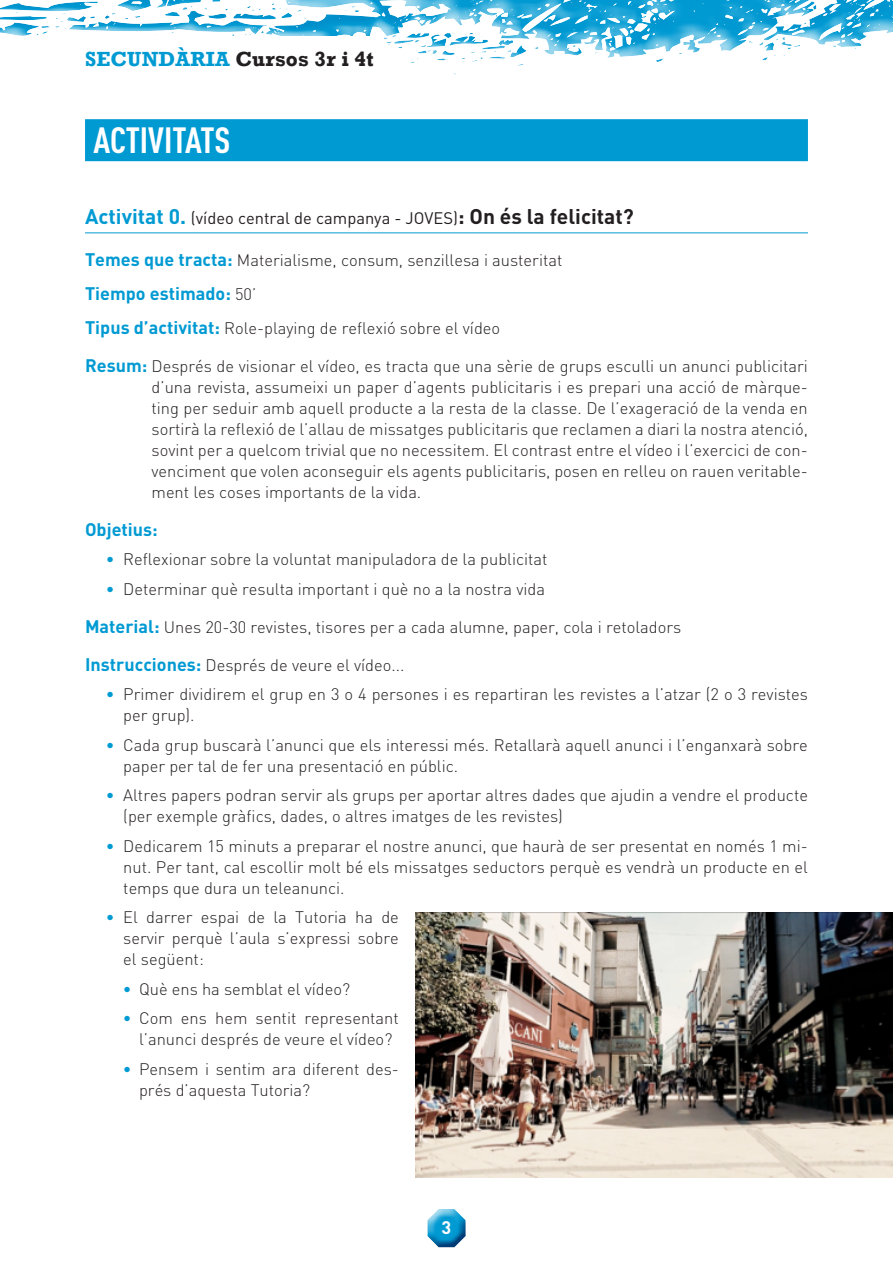
<style>
.page{position:relative;width:893px;height:1263px;background:#fff}
.page>*{position:absolute;margin:0;border:0;box-sizing:border-box;transform-origin:0 0}
.t1{font:700 condensed 36px "DIN Pro";color:#fff}
.t2{font:700 21px "Rockwell";letter-spacing:.01em;color:#231f20}
.t3{font:700 18px "DIN";color:#009ad3}
.t4{font:700 18px "DIN Pro";color:#fff}
.t5{font:300 16.5px/21px "DIN";color:#231f20}
.t6{font:16.5px "DIN";color:#231f20}
.s1{color:#009ad3}
.s2{font-weight:700;font-size:21px;color:#009ad3}
.s3{font-weight:700;font-size:21px}
.s4{font-weight:700;font-size:18px;color:#009ad3}
.s5{font-weight:300;font-size:16.5px;color:#231f20}
.s6{font-weight:700;color:#009ad3}
</style>
<div class="page">
<div style="left:0;top:0;width:893px;height:76px;background:#bfe6f2;opacity:.75"></div>
<div style="left:85px;top:37px;width:298px;height:45px;background:#fff"></div>
<div style="left:427px;top:1206px;width:40px;height:30px;background:#fff;opacity:.75"></div>
<div style="left:427px;top:1215px;width:40px;height:33px;background:#033068;opacity:.75"></div>
<div style="left:85px;top:119px;width:723px;height:42px;background:#009ad3"></div>
<hr style="left:85px;top:232px;width:723px;height:1px;background:#009ad3">
<img style="left:416px;top:912px;width:477px;height:266px">
<p class="t2" style="left:85px;top:47px;width:290px"><span class="s1">SECUNDÀRIA</span> Cursos 3r i 4t</p>
<h1 class="t1" style="left:94px;top:113px;width:138px">ACTIVITATS</h1>
<p class="t6" style="left:85px;top:208px;width:550px"><span class="s2">Activitat 0.</span> (vídeo central de campanya - JOVES)<span class="s3">: On és la felicitat?</span></p>
<p class="t5" style="left:85px;top:250px;width:479px"><span class="s4">Temes que tracta:</span> Materialisme, consum, senzillesa i austeritat</p>
<p class="t3" style="left:85px;top:282px;width:173px">Tiempo estimado: <span class="s5">50’</span></p>
<p class="t5" style="left:85px;top:317px;width:417px"><span class="s4">Tipus d’activitat:</span> Role-playing de reflexió sobre el vídeo</p>
<p class="t5" style="left:152px;top:355px;width:658px;text-align:justify;text-indent:-66px"><span class="s4">Resum:</span> Després de visionar el vídeo, es tracta que una sèrie de grups esculli un anunci publicitari d’una revista, assumeixi un paper d’agents publicitaris i es prepari una acció de màrque&shy;ting per seduir amb aquell producte a la resta de la classe. De l’exageració de la venda en sortirà la reflexió de l’allau de missatges publicitaris que reclamen a diari la nostra atenció, sovint per a quelcom trivial que no necessitem. El contrast entre el vídeo i l’exercici de con&shy;venciment que volen aconseguir els agents publicitaris, posen en relleu on rauen veritable&shy;ment les coses importants de la vida.</p>
<p class="t3" style="left:85px;top:517px;width:74px">Objetius:</p>
<p class="t5" style="left:106px;top:549px;width:443px"><span class="s6">•</span> Reflexionar sobre la voluntat manipuladora de la publicitat</p>
<p class="t5" style="left:106px;top:578px;width:440px"><span class="s6">•</span> Determinar què resulta important i què no a la nostra vida</p>
<p class="t5" style="left:85px;top:616px;width:598px"><span class="s4">Material:</span> Unes 20-30 revistes, tisores per a cada alumne, paper, cola i retoladors</p>
<p class="t5" style="left:85px;top:654px;width:321px"><span class="s4">Instrucciones:</span> Després de veure el vídeo...</p>
<p class="t5" style="left:123px;top:684px;width:686px;text-indent:-17px"><span class="s6">•</span> Primer dividirem el grup en 3 o 4 persones i es repartiran les revistes a l’atzar (2 o 3 revistes per grup).</p>
<p class="t5" style="left:123px;top:734px;width:686px;text-indent:-17px"><span class="s6">•</span> Cada grup buscarà l’anunci que els interessi més. Retallarà aquell anunci i l’enganxarà sobre paper per tal de fer una presentació en públic.</p>
<p class="t5" style="left:123px;top:785px;width:686px;text-indent:-17px"><span class="s6">•</span> Altres papers podran servir als grups per aportar altres dades que ajudin a vendre el producte (per exemple gràfics, dades, o altres imatges de les revistes)</p>
<p class="t5" style="left:123px;top:835px;width:686px;text-align:justify;text-indent:-17px"><span class="s6">•</span> Dedicarem 15 minuts a preparar el nostre anunci, que haurà de ser presentat en només 1 mi&shy;nut. Per tant, cal escollir molt bé els missatges seductors perquè es vendrà un producte en el temps que dura un teleanunci.</p>
<p class="t5" style="left:123px;top:907px;width:277px;text-align:justify;text-indent:-17px"><span class="s6">•</span> El darrer espai de la Tutoria ha de servir perquè l’aula s’expressi sobre el següent:</p>
<p class="t5" style="left:123px;top:978px;width:228px"><span class="s6">•</span> Què ens ha semblat el vídeo?</p>
<p class="t5" style="left:123px;top:1008px;width:277px;text-align:center"><span class="s6">•</span> Com ens hem sentit representant l’anunci després de veure el vídeo?</p>
<p class="t5" style="left:139px;top:1058px;width:261px;text-indent:-16px"><span class="s6">•</span> Pensem i sentim ara diferent des&shy;prés d’aquesta Tutoria?</p>
<p class="t4" style="left:442px;top:1215px;width:11px">3</p>
</div>
